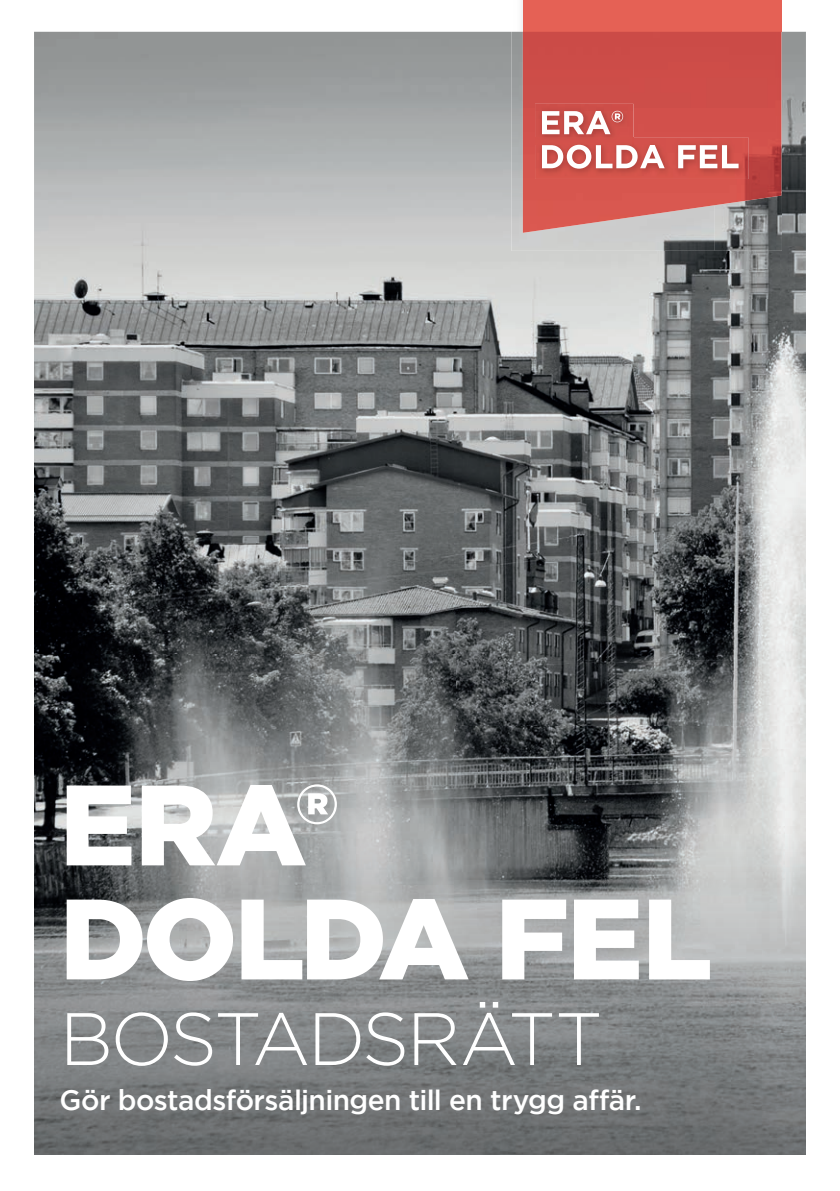
<style>
.page{position:relative;width:840px;height:1191px;background:#fff}
.page>*{position:absolute;margin:0;border:0;box-sizing:border-box;transform-origin:0 0}
.t1{font:900 114px/114px "Gotham";letter-spacing:-.025em;color:#fff}
.t2{font:300 74px "Gotham";letter-spacing:-.04em;color:#fff}
.t3{font:500 28px "Gotham";letter-spacing:-.02em;color:#fff}
</style>
<div class="page">
<img style="left:34px;top:32px;width:771px;height:267px">
<img style="left:511px;top:0;width:11px;height:32px">
<img style="left:511px;top:32px;width:67px;height:219px">
<img style="left:714px;top:233px;width:67px;height:18px">
<img style="left:578px;top:233px;width:136px;height:18px">
<div style="left:522px;top:0;width:259px;height:32px;background:#e56155"></div>
<img style="left:522px;top:32px;width:259px;height:201px">
<img style="left:534px;top:104px;width:99px;height:34px">
<svg style="left:541px;top:111px;width:81px;height:23px"></svg>
<img style="left:534px;top:138px;width:214px;height:41px">
<img style="left:534px;top:138px;width:99px;height:6px">
<svg style="left:541px;top:145px;width:123px;height:24px"></svg>
<svg style="left:677px;top:145px;width:61px;height:23px"></svg>
<img style="left:34px;top:299px;width:771px;height:855px">
<h1 class="t1" style="left:60px;top:767px;width:654px">ERA®<br>DOLDA FEL</h1>
<h2 class="t2" style="left:60px;top:992px;width:544px">BOSTADSRÄTT</h2>
<p class="t3" style="left:60px;top:1081px;width:583px">Gör bostadsförsäljningen till en trygg affär.</p>
</div>
